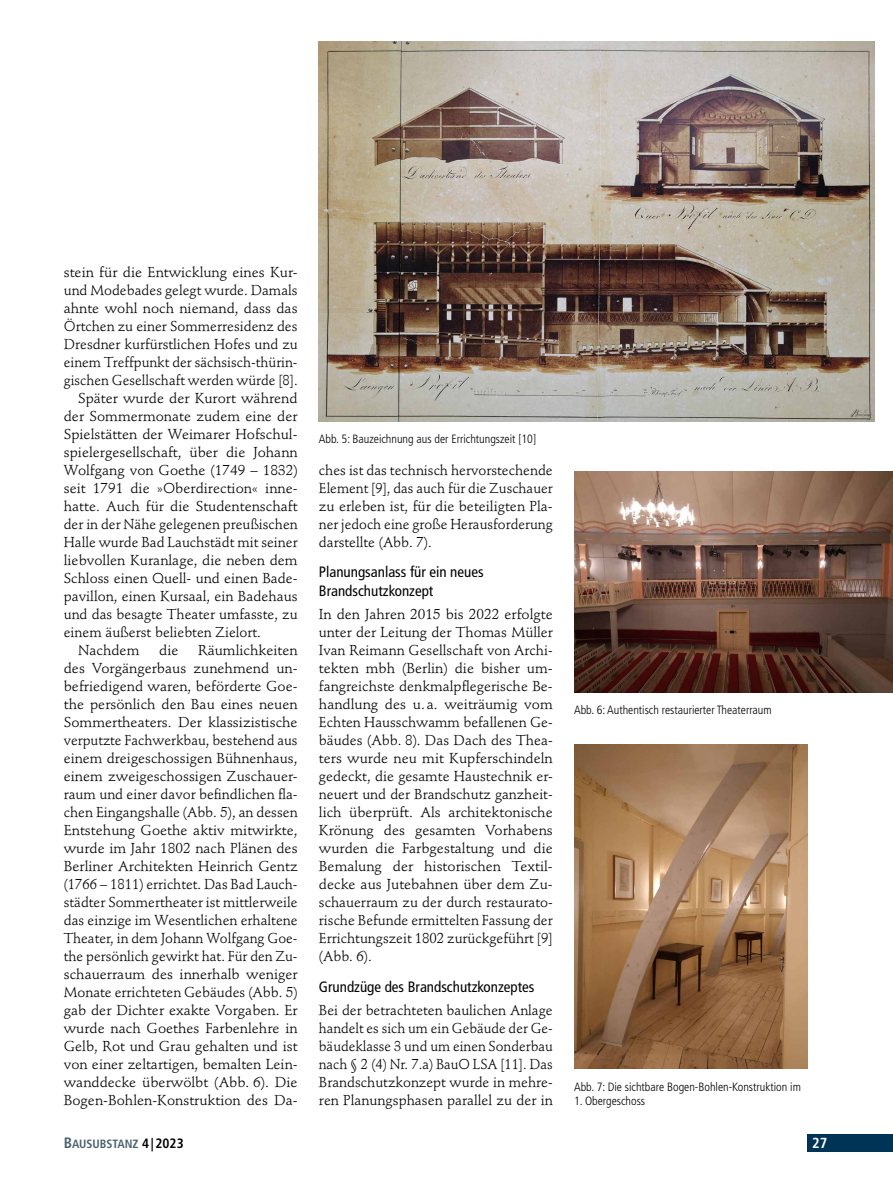
<style>
.page{position:relative;width:893px;height:1191px;background:#fff}
.page>*{position:absolute;margin:0;border:0;box-sizing:border-box;transform-origin:0 0}
.Ü3{font:condensed 15px/18px "Frutiger LT Std";color:#000}
.t1{font:700 condensed 14.55px "Frutiger LT Std";color:#fff}
.Grundschrift_mit_Einzug{font:14.25px/18px "Stempel Schneidler Std";color:#000;text-align:justify}
.Grundschrift_ohne_Einzug{font:14.25px/18px "Stempel Schneidler Std";color:#000;text-align:justify}
.Bild-_Infotext{font:300 condensed 12px "Frutiger LT Std";color:#000}
.t2{font:12px "Frutiger LT Std Bold Cn SC800";color:#4c626c}
.s1{font-size:15px}
.s2{font-size:13.5px;color:#000}
</style>
<div class="page">
<div style="left:808px;top:1134px;width:85px;height:17px;background:#003456"></div>
<img style="left:319px;top:42px;width:555px;height:379px">
<img style="left:574px;top:471px;width:319px;height:221px">
<img style="left:574px;top:744px;width:234px;height:324px">
<p class="Grundschrift_ohne_Einzug" style="left:64px;top:263px;width:235px">stein für die Entwicklung eines Kur&shy;und Modebades gelegt wurde. Damals ahnte wohl noch niemand, dass das Örtchen zu einer Sommerresidenz des Dresdner kurfürstlichen Hofes und zu einem Treffpunkt der sächsisch-thürin&shy;gischen Gesellschaft werden würde [8].</p>
<p class="Grundschrift_mit_Einzug" style="left:64px;top:389px;width:235px;text-indent:14px">Später wurde der Kurort während der Sommermonate zudem eine der Spielstätten der Weimarer Hofschul&shy;spielergesellschaft, über die Johann Wolfgang von Goethe (1749 – 1832) seit 1791 die »Oberdirection« inne&shy;hatte. Auch für die Studentenschaft der in der Nähe gelegenen preußischen Halle wurde Bad Lauchstädt mit seiner liebvollen Kuranlage, die neben dem Schloss einen Quell- und einen Bade&shy;pavillon, einen Kursaal, ein Badehaus und das besagte Theater umfasste, zu einem äußerst beliebten Zielort.</p>
<p class="Grundschrift_mit_Einzug" style="left:78px;top:641px;width:63px">Nachdem</p>
<p class="Grundschrift_mit_Einzug" style="left:159px;top:641px;width:21px">die</p>
<p class="Grundschrift_mit_Einzug" style="left:64px;top:641px;width:235px;text-indent:134px">Räumlichkeiten des Vorgängerbaus zunehmend un&shy;befriedigend waren, beförderte Goe&shy;the persönlich den Bau eines neuen Sommertheaters. Der klassizistische verputzte Fachwerkbau, bestehend aus einem dreigeschossigen Bühnenhaus, einem zweigeschossigen Zuschauer&shy;raum und einer davor befindlichen fla&shy;chen Eingangshalle (Abb. 5), an dessen Entstehung Goethe aktiv mitwirkte, wurde im Jahr 1802 nach Plänen des Berliner Architekten Heinrich Gentz (1766 – 1811) errichtet. Das Bad Lauch&shy;städter Sommertheater ist mittlerweile das einzige im Wesentlichen erhaltene Theater, in dem Johann Wolfgang Goe&shy;the persönlich gewirkt hat. Für den Zu&shy;schauerraum des innerhalb weniger Monate errichteten Gebäudes (Abb. 5) gab der Dichter exakte Vorgaben. Er wurde nach Goethes Farbenlehre in Gelb, Rot und Grau gehalten und ist von einer zeltartigen, bemalten Lein&shy;wanddecke überwölbt (Abb. 6). Die Bogen-Bohlen--Konstruktion des Da-</p>
<p class="Bild-_Infotext" style="left:319px;top:432px;width:219px">Abb. 5: Bauzeichnung aus der Errichtungszeit [10]</p>
<p class="Grundschrift_mit_Einzug" style="left:319px;top:461px;width:235px">ches ist das technisch hervorstechende Element [9], das auch für die Zuschauer zu erleben ist, für die beteiligten Pla&shy;ner jedoch eine große Herausforderung darstellte (Abb. 7).</p>
<p class="Ü3" style="left:319px;top:563px;width:166px">Planungsanlass für ein neues<br>Brandschutzkonzept</p>
<p class="Grundschrift_ohne_Einzug" style="left:319px;top:605px;width:235px">In den Jahren 2015 bis 2022 erfolgte unter der Leitung der Thomas Müller Ivan Reimann Gesellschaft von Archi&shy;tekten mbh (Berlin) die bisher um&shy;fangreichste denkmalpflegerische Be&shy;handlung des u. a. weiträumig vom Echten Hausschwamm befallenen Ge&shy;bäudes (Abb. 8). Das Dach des Thea&shy;ters wurde neu mit Kupferschindeln gedeckt, die gesamte Haustechnik er&shy;neuert und der Brandschutz ganzheit&shy;lich überprüft. Als architektonische Krönung des gesamten Vorhabens wurden die Farbgestaltung und die Bemalung der historischen Textil&shy;decke aus Jutebahnen über dem Zu&shy;schauerraum zu der durch restaurato&shy;rische Befunde ermittelten Fassung der Errichtungszeit 1802 zurückgeführt [9] (Abb. 6).</p>
<p class="Ü3" style="left:319px;top:977px;width:217px">Grundzüge des Brandschutzkonzeptes</p>
<p class="Grundschrift_ohne_Einzug" style="left:319px;top:1001px;width:235px">Bei der betrachteten baulichen Anlage handelt es sich um ein Gebäude der Ge&shy;bäudeklasse 3 und um einen Sonderbau nach § 2 (4) Nr. 7.a) BauO LSA [11]. Das Brandschutzkonzept wurde in mehre&shy;ren Planungsphasen parallel zu der in</p>
<p class="Bild-_Infotext" style="left:574px;top:703px;width:199px">Abb. 6: Authentisch restaurierter Theaterraum</p>
<p class="Bild-_Infotext" style="left:574px;top:1079px;width:228px">Abb. 7: Die sichtbare Bogen-Bohlen-Konstruktion im</p>
<p class="Bild-_Infotext" style="left:574px;top:1094px;width:73px">1. Obergeschoss</p>
<p class="t2" style="left:64px;top:1137px;width:121px"><span class="s1">B</span>AUSUBSTANZ <span class="s2">4|2023</span></p>
<p class="t1" style="left:812px;top:1134px;width:17px">27</p>
</div>
